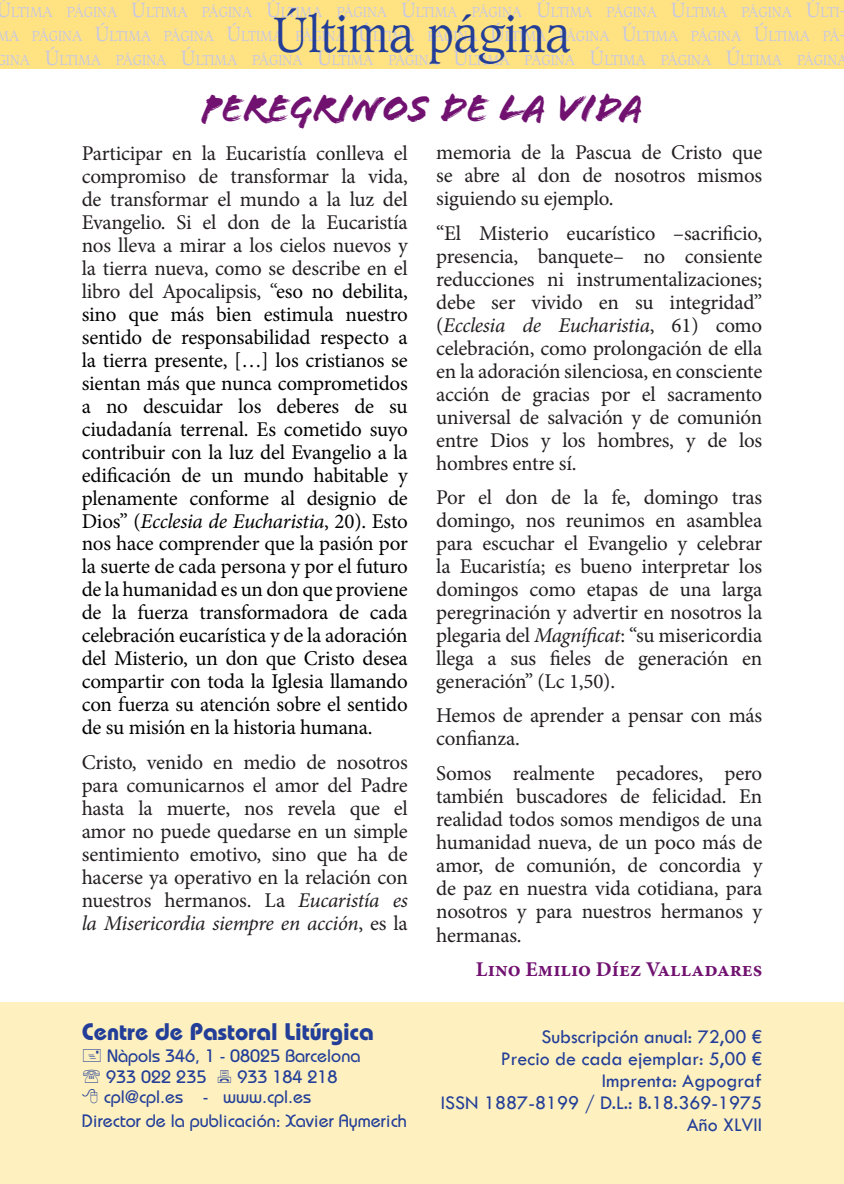
<style>
.page{position:relative;width:844px;height:1184px;background:#fff}
.page>*{position:absolute;margin:0;border:0;box-sizing:border-box;transform-origin:0 0}
.t1{font:300 48px "Caxton Std";color:#233e98}
.t2{font:40px "Flood Std";color:#711271}
.t3{font:700 24px "Bauhaus Std";color:#233e98}
.t4{font:21px/23px "Minion Pro";letter-spacing:-.01em;color:#231f20;text-align:justify}
.t5{font:21px/23px "Minion Pro";letter-spacing:-.015em;color:#000001;text-align:justify}
.t6{font:700 21px "Minion Pro";color:#711271}
.t7{font:20px/22px "Tw Cen";color:#233e98;text-align:right}
.t8{font:500 18px/21.6px "Bauhaus Std";color:#233e98}
.t9{font:300 14px/24px "Caxton Std";color:#c7c7e3;text-align:justify}
.s1{font-size:20px}
.s2{color:#231f20}
.s3{font-style:italic}
</style>
<div class="page">
<div style="left:0;top:0;width:844px;height:69px;background:#ffe383"></div>
<div style="left:0;top:1002px;width:844px;height:182px;background:#fef1bf"></div>
<p class="t9" style="left:-3px;top:0;width:852px"><span class="s1">Ú</span>LTIMA PÁGINA <span class="s1">Ú</span>LTIMA PÁGINA <span class="s1">Ú</span>LTIMA PÁGINA <span class="s1">Ú</span>LTIMA PÁGINA <span class="s1">Ú</span>LTIMA PÁGINA <span class="s1">Ú</span>LTIMA PÁGINA <span class="s1">Ú</span>LTI<span class="s1">-</span>MA PÁGINA <span class="s1">Ú</span>LTIMA PÁGINA <span class="s1">Ú</span>LTIMA PÁGINA <span class="s1">Ú</span>LTIMA PÁGINA <span class="s1">Ú</span>LTIMA PÁGINA <span class="s1">Ú</span>LTIMA PÁGINA <span class="s1">Ú</span>LTIMA PÁ<span class="s1">-</span>GINA <span class="s1">Ú</span>LTIMA PÁGINA <span class="s1">Ú</span>LTIMA PÁGINA</p>
<h1 class="t1" style="left:273px;top:6px;width:298px">Última página</h1>
<p class="t9" style="left:317px;top:48px;width:531px"><span class="s1">Ú</span>LTIMA PÁGINA <span class="s1">Ú</span>LTIMA PÁGINA <span class="s1">Ú</span>LTIMA PÁGINA <span class="s1">Ú</span>LTIMA PÁGINA</p>
<h2 class="t2" style="left:201px;top:85px;width:443px">PEREGRINOS DE LA VIDA</h2>
<p class="t5" style="left:82px;top:141px;width:328px"><span class="s2">Participar en la Eucaristía conlleva el compromiso de transformar la vida, de transformar el mundo a la luz del Evangelio. Si el don de la Eucaristía nos lleva a mirar a los cielos nuevos y la tierra nueva, como se describe en el libro del Apocalipsis, “</span>eso no debilita, sino que más bien estimula nuestro sentido de responsabilidad respecto a la tierra presente, […] los cristianos se sientan más que nunca comprometidos a no descuidar los deberes de su ciudadanía terrenal. Es cometido suyo contribuir con la luz del Evangelio a la edificación de un mundo habitable y plenamente conforme al designio de Dios” (<span class="s3">Ecclesia de Eucharistia</span>, 20). Esto nos hace comprender que la pasión por la suerte de cada persona y por el futuro de la humanidad es un don que proviene de la fuerza transformadora de cada celebración eucarística y de la adoración del Misterio, un don que Cristo desea compartir con toda la Iglesia llamando con fuerza su atención sobre el sentido de su misión en la historia humana.</p>
<p class="t4" style="left:82px;top:751px;width:328px">Cristo, venido en medio de nosotros para comunicarnos el amor del Padre hasta la muerte, nos revela que el amor no puede quedarse en un simple sentimiento emotivo, sino que ha de hacerse ya operativo en la relación con nuestros hermanos. La <span class="s3">Eucaristía es la Misericordia siempre en acción</span>, es la</p>
<p class="t4" style="left:436px;top:141px;width:327px">memoria de la Pascua de Cristo que se abre al don de nosotros mismos siguiendo su ejemplo.</p>
<p class="t4" style="left:436px;top:222px;width:328px">“El Misterio eucarístico –sacrificio, presencia, banquete– no consiente reducciones ni instrumentalizaciones; debe ser vivido en su integridad” (<span class="s3">Ecclesia de Eucharistia</span>, 61) como celebración, como prolongación de ella en la adoración silenciosa, en consciente acción de gracias por el sacramento universal de salvación y de comunión entre Dios y los hombres, y de los hombres entre sí.</p>
<p class="t4" style="left:436px;top:486px;width:328px">Por el don de la fe, domingo tras domingo, nos reunimos en asamblea para escuchar el Evangelio y celebrar la Eucaristía; es bueno interpretar los domingos como etapas de una larga peregrinación y advertir en nosotros la plegaria del <span class="s3">Magníficat</span>: “su misericordia llega a sus fieles de generación en generación” (Lc 1,50).</p>
<p class="t4" style="left:436px;top:704px;width:327px">Hemos de aprender a pensar con más confianza.</p>
<p class="t4" style="left:436px;top:761px;width:328px">Somos realmente pecadores, pero también buscadores de felicidad. En realidad todos somos mendigos de una humanidad nueva, de un poco más de amor, de comunión, de concordia y de paz en nuestra vida cotidiana, para nosotros y para nuestros hermanos y hermanas.</p>
<p class="t6" style="left:476px;top:955px;width:288px">Lino Emilio Díez Valladares</p>
<p class="t3" style="left:82px;top:1017px;width:294px">Centre de Pastoral Litúrgica</p>
<p class="t8" style="left:106px;top:1045px;width:256px">Nàpols 346, 1 - 08025 Barcelona<br>933 022 235</p>
<p class="t8" style="left:104px;top:1067px;width:235px;line-height:19.8px;text-indent:134px">933 184 218 cpl@cpl.es - www.cpl.es</p>
<p class="t8" style="left:82px;top:1110px;width:327px">Director de la publicación: Xavier Aymerich</p>
<p class="t7" style="left:441px;top:1025px;width:323px">Subscripción anual: 72,00 €<br>Precio de cada ejemplar: 5,00 €<br>Imprenta: Agpograf<br>ISSN 1887-8199 / D.L.: B.18.369-1975<br>Año XLVII</p>
</div>
